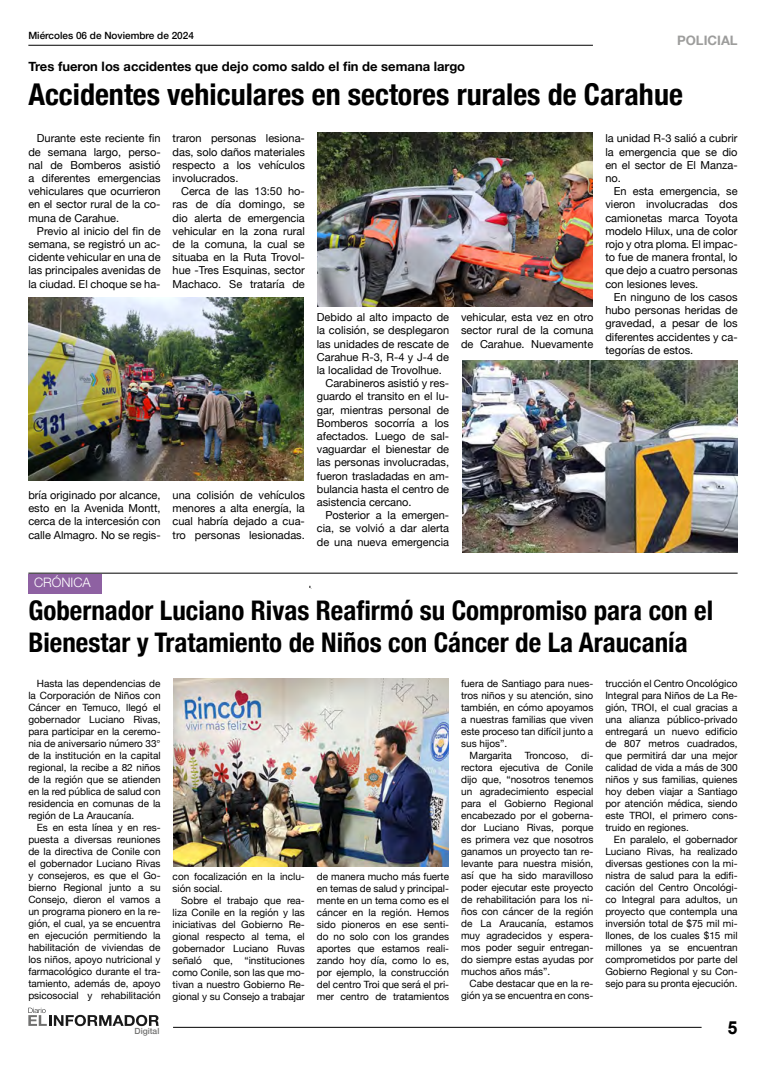
<style>
.page{position:relative;width:766px;height:1078px;background:#fff}
.page>*{position:absolute;margin:0;border:0;box-sizing:border-box;transform-origin:0 0}
.t1{font:700 condensed 30px "Helvetica Neue";color:#000}
.t2{font:700 condensed 27px/32.4px "Helvetica Neue";color:#000}
.t3{font:700 18px "Arial";color:#000}
.t4{font:700 13px "Helvetica Neue";color:#000}
.t5{font:700 13px "Helvetica Neue";color:#9d9d9c}
.t6{font:300 13px "Helvetica Neue";color:#fff}
.t7{font:11px/13.2px "Helvetica Neue";color:#000;text-align:justify}
.t8{font:10px/12px "Helvetica Neue";color:#000;text-align:justify}
.t9{font:500 10px "Helvetica Neue";color:#000}
.t10{font:500 8.5px "Helvetica Neue";color:#717170}
</style>
<div class="page">
<hr style="left:28px;top:45px;width:564px;height:1px;background:#000">
<hr style="left:173px;top:1026px;width:528px;height:1px;background:#000">
<svg style="left:28px;top:1007px;width:131px;height:18px"></svg>
<div style="left:28px;top:574px;width:74px;height:20px;background:#8e61a2"></div>
<hr style="left:28px;top:573px;width:709px;height:1px;background:#000">
<img style="left:173px;top:678px;width:275px;height:188px">
<img style="left:317px;top:133px;width:275px;height:173px">
<img style="left:28px;top:298px;width:275px;height:182px">
<img style="left:462px;top:360px;width:275px;height:192px">
<p class="t9" style="left:28px;top:28px;width:167px">Miércoles 06 de Noviembre de 2024</p>
<h3 class="t4" style="left:28px;top:56px;width:438px">Tres fueron los accidentes que dejo como saldo el fin de semana largo</h3>
<h3 class="t5" style="left:677px;top:30px;width:62px">POLICIAL</h3>
<h1 class="t1" style="left:28px;top:70px;width:656px">Accidentes vehiculares en sectores rurales de Carahue</h1>
<p class="t7" style="left:28px;top:132px;width:134px;text-indent:9px">Durante este reciente fin de semana largo, perso&shy;nal de Bomberos asistió a diferentes emergencias vehiculares que ocurrieron en el sector rural de la co&shy;muna de Carahue.</p>
<p class="t7" style="left:28px;top:225px;width:134px;text-indent:9px">Previo al inicio del fin de semana, se registró un ac&shy;cidente vehicular en una de las principales avenidas de la ciudad. El choque se ha-</p>
<p class="t7" style="left:28px;top:489px;width:134px">bría originado por alcance, esto en la Avenida Montt, cerca de la intercesión con calle Almagro. No se regis-</p>
<h3 class="t6" style="left:34px;top:572px;width:58px">CRÓNICA</h3>
<p class="t7" style="left:172px;top:132px;width:134px">traron personas lesiona&shy;das, solo daños materiales respecto a los vehículos involucrados.</p>
<p class="t7" style="left:172px;top:185px;width:134px;text-indent:9px">Cerca de las 13:50 ho&shy;ras de día domingo, se dio alerta de emergencia vehicular en la zona rural de la comuna, la cual se situaba en la Ruta Trovol&shy;hue -Tres Esquinas, sector Machaco. Se trataría de</p>
<p class="t7" style="left:172px;top:489px;width:134px">una colisión de vehículos menores a alta energía, la cual habría dejado a cua&shy;tro personas lesionadas.</p>
<p class="t7" style="left:317px;top:311px;width:134px">Debido al alto impacto de</p>
<p class="t7" style="left:317px;top:324px;width:134px">la colisión, se desplegaron</p>
<p class="t7" style="left:317px;top:337px;width:134px">las unidades de rescate de</p>
<p class="t7" style="left:317px;top:351px;width:134px">Carahue R-3, R-4 y J-4 de</p>
<p class="t7" style="left:317px;top:364px;width:126px">la localidad de Trovolhue.</p>
<p class="t7" style="left:325px;top:377px;width:125px">Carabineros asistió y res-</p>
<p class="t7" style="left:317px;top:390px;width:134px">guardo el transito en el lu-</p>
<p class="t7" style="left:317px;top:403px;width:134px">gar, mientras personal de</p>
<p class="t7" style="left:317px;top:417px;width:134px">Bomberos socorría a los</p>
<p class="t7" style="left:317px;top:430px;width:134px">afectados. Luego de sal-</p>
<p class="t7" style="left:317px;top:443px;width:134px">vaguardar el bienestar de</p>
<p class="t7" style="left:317px;top:456px;width:134px">las personas involucradas,</p>
<p class="t7" style="left:317px;top:469px;width:134px">fueron trasladadas en am-</p>
<p class="t7" style="left:317px;top:483px;width:134px">bulancia hasta el centro de</p>
<p class="t7" style="left:317px;top:496px;width:96px">asistencia cercano.</p>
<p class="t7" style="left:325px;top:509px;width:125px">Posterior a la emergen-</p>
<p class="t7" style="left:317px;top:522px;width:134px">cia, se volvió a dar alerta</p>
<p class="t7" style="left:317px;top:535px;width:134px">de una nueva emergencia</p>
<p class="t7" style="left:461px;top:311px;width:134px">vehicular, esta vez en otro sector rural de la comuna de Carahue. Nuevamente</p>
<p class="t7" style="left:605px;top:132px;width:134px">la unidad R-3 salió a cubrir la emergencia que se dio en el sector de El Manza&shy;no.</p>
<p class="t7" style="left:605px;top:185px;width:134px;text-indent:9px">En esta emergencia, se vieron involucradas dos camionetas marca Toyota modelo Hilux, una de color rojo y otra ploma. El impac&shy;to fue de manera frontal, lo que dejo a cuatro personas con lesiones leves.</p>
<p class="t7" style="left:605px;top:291px;width:134px;text-indent:9px">En ninguno de los casos hubo personas heridas de gravedad, a pesar de los diferentes accidentes y ca&shy;tegorías de estos.</p>
<h2 class="t2" style="left:28px;top:592px;width:686px">Gobernador Luciano Rivas Reafirmó su Compromiso para con el<br>Bienestar y Tratamiento de Niños con Cáncer de La Araucanía</h2>
<p class="t8" style="left:28px;top:678px;width:134px;text-indent:8px">Hasta las dependencias de la Corporación de Niños con Cáncer en Temuco, llegó el gobernador Luciano Rivas, para participar en la ceremo&shy;nia de aniversario número 33° de la institución en la capital regional, la recibe a 82 niños de la región que se atienden en la red pública de salud con residencia en comunas de la región de La Araucanía.</p>
<p class="t8" style="left:28px;top:822px;width:134px;text-indent:8px">Es en esta línea y en res&shy;puesta a diversas reuniones de la directiva de Conile con el gobernador Luciano Rivas y consejeros, es que el Go&shy;bierno Regional junto a su Consejo, dieron el vamos a un programa pionero en la re&shy;gión, el cual, ya se encuentra en ejecución permitiendo la habilitación de viviendas de los niños, apoyo nutricional y farmacológico durante el tra&shy;tamiento, además de, apoyo psicosocial y rehabilitación</p>
<p class="t8" style="left:605px;top:678px;width:134px">trucción el Centro Oncológico Integral para Niños de La Re&shy;gión, TROI, el cual gracias a una alianza público-privado entregará un nuevo edificio de 807 metros cuadrados, que permitirá dar una mejor calidad de vida a más de 300 niños y sus familias, quienes hoy deben viajar a Santiago por atención médica, siendo este TROI, el primero cons&shy;truido en regiones.</p>
<p class="t8" style="left:605px;top:834px;width:134px;text-indent:8px">En paralelo, el gobernador Luciano Rivas, ha realizado diversas gestiones con la mi&shy;nistra de salud para la edifi&shy;cación del Centro Oncológi&shy;co Integral para adultos, un proyecto que contempla una inversión total de $75 mil mi&shy;llones, de los cuales $15 mil millones ya se encuentran comprometidos por parte del Gobierno Regional y su Con&shy;sejo para su pronta ejecución.</p>
<p class="t8" style="left:461px;top:678px;width:134px">fuera de Santiago para nues-</p>
<p class="t8" style="left:461px;top:690px;width:134px">tros niños y su atención, sino</p>
<p class="t8" style="left:461px;top:702px;width:134px">también, en cómo apoyamos</p>
<p class="t8" style="left:461px;top:714px;width:134px">a nuestras familias que viven</p>
<p class="t8" style="left:461px;top:726px;width:134px">este proceso tan difícil junto a</p>
<p class="t8" style="left:461px;top:738px;width:48px">sus hijos”.</p>
<p class="t8" style="left:469px;top:750px;width:44px">Margarita</p>
<p class="t8" style="left:524px;top:750px;width:45px">Troncoso,</p>
<p class="t8" style="left:461px;top:750px;width:134px;text-indent:120px">di&shy;rectora ejecutiva de Conile dijo que, “nosotros tenemos un agradecimiento especial para el Gobierno Regional encabezado por el goberna&shy;dor Luciano Rivas, porque es primera vez que nosotros ganamos un proyecto tan re&shy;levante para nuestra misión, así que ha sido maravilloso poder ejecutar este proyecto de rehabilitación para los ni&shy;ños con cáncer de la región de La Araucanía, estamos muy agradecidos y espera&shy;mos poder seguir entregan&shy;do siempre estas ayudas por muchos años más”.</p>
<p class="t8" style="left:461px;top:978px;width:134px;text-align:right">Cabe destacar que en la re&shy;gión ya se encuentra en cons-</p>
<p class="t8" style="left:172px;top:870px;width:134px">con focalización en la inclu&shy;sión social.</p>
<p class="t8" style="left:172px;top:894px;width:134px;text-indent:8px">Sobre el trabajo que rea&shy;liza Conile en la región y las iniciativas del Gobierno Re&shy;gional respecto al tema, el gobernador Luciano Ruvas señaló que, “instituciones como Conile, son las que mo&shy;tivan a nuestro Gobierno Re&shy;gional y su Consejo a trabajar</p>
<p class="t8" style="left:317px;top:870px;width:134px">de manera mucho más fuerte en temas de salud y principal&shy;mente en un tema como es el cáncer en la región. Hemos sido pioneros en ese senti&shy;do no solo con los grandes aportes que estamos reali&shy;zando hoy día, como lo es, por ejemplo, la construcción del centro Troi que será el pri&shy;mer centro de tratamientos</p>
<p class="t10" style="left:134px;top:1023px;width:26px">Digital</p>
<h3 class="t3" style="left:727px;top:1015px;width:12px">5</h3>
</div>
